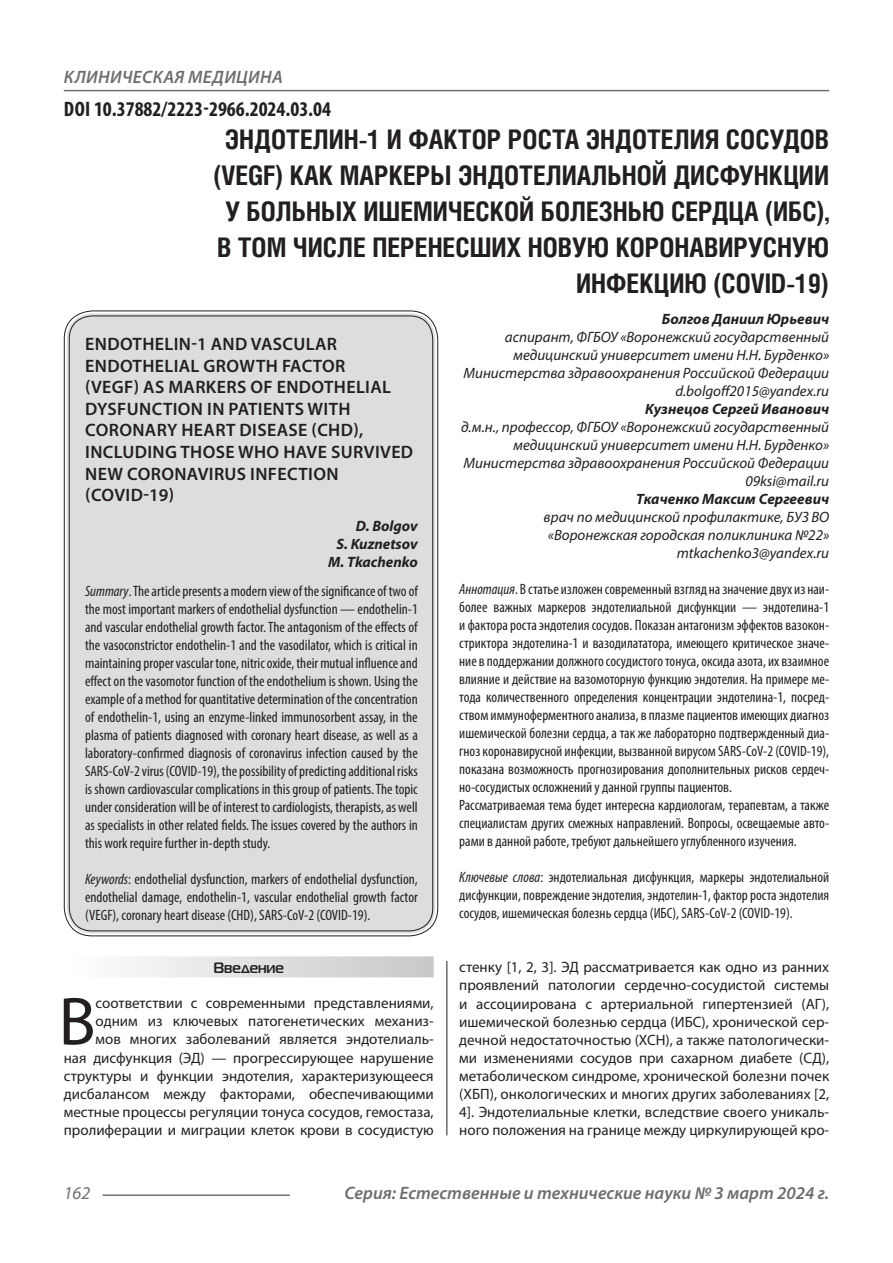
<style>
.page{position:relative;width:893px;height:1263px;background:#fff}
.page>*{position:absolute;margin:0;border:0;box-sizing:border-box;transform-origin:0 0}
.Статья_текст_первый{font:68.4px "Myriad Pro";color:#231f20}
.Статья_название{font:700 27px/36px "Helios Cond C";color:#231f20;text-align:right}
.ДОИ{font:700 condensed 21px "Myriad Pro";color:#231f20}
.Статья_название_англ{font:600 18px/21.6px "Myriad Pro";letter-spacing:.02em;color:#231f20}
.t1{font:italic 600 18px "Myriad Pro";color:#6c6d70}
.t2{font:italic 600 18px "Myriad Pro";letter-spacing:.02em;color:#6c6d70}
.t3{font:italic 18px "Myriad Pro";color:#6c6d70}
.Статья_аннотация_анг{font:condensed 15px/18px "Myriad Pro";color:#231f20;text-align:justify}
.Статья_аннотация_тек{font:condensed 15px/18px "Myriad Pro";color:#231f20;text-align:justify}
.Статья_текст_первый-2{font:15px/18.1px "Myriad Pro";color:#231f20;text-align:right}
.Статья_автор_инфо{font:italic 15px/18px "Myriad Pro";color:#231f20;text-align:right}
.Статья_автор_инфо-2{font:italic 700 15px "Myriad Pro";color:#231f20}
.Статья_автор_англ{font:italic 700 15px "Myriad Pro";color:#231f20}
.Статья_подзаголовок{font:700 15px "Magistral C";color:#231f20}
.s1{font-style:italic}
</style>
<div class="page">
<hr style="left:446px;top:128px;width:1px;height:1007px;background:#231f20">
<hr style="left:103px;top:1194px;width:187px;height:2px;background:#6c6d70">
<hr style="left:64px;top:90px;width:765px;height:1px;background:#6c6d70">
<div style="left:441px;top:128px;width:13px;height:833px;background:#fff"></div>
<div style="left:67px;top:313px;width:368px;height:620px;background:#dcdddf;border-radius:26px"></div>
<div style="left:64px;top:956px;width:370px;height:21px;background:linear-gradient(to right,#fefeff,#c6c8ca)"></div>
<p class="t2" style="left:64px;top:66px;width:220px">КЛИНИЧЕСКАЯ МЕДИЦИНА</p>
<p class="ДОИ" style="left:64px;top:96px;width:269px">DOI 10.37882/2223-2966.2024.03.04</p>
<p class="Статья_название" style="left:214px;top:121px;width:617px">ЭНДОТЕЛИН-1 И ФАКТОР РОСТА ЭНДОТЕЛИЯ СОСУДОВ (VEGF) КАК МАРКЕРЫ ЭНДОТЕЛИАЛЬНОЙ ДИСФУНКЦИИ У БОЛЬНЫХ ИШЕМИЧЕСКОЙ БОЛЕЗНЬЮ СЕРДЦА (ИБС), В ТОМ ЧИСЛЕ ПЕРЕНЕСШИХ НОВУЮ КОРОНАВИРУСНУЮ ИНФЕКЦИЮ (COVID-19)</p>
<p class="Статья_автор_инфо-2" style="left:662px;top:309px;width:169px">Болгов Даниил Юрьевич</p>
<p class="Статья_автор_инфо" style="left:463px;top:327px;width:367px">аспирант, ФГБОУ «Воронежский государственный медицинский университет имени Н.Н. Бурденко»<br>Министерства здравоохранения Российской Федерации</p>
<p class="Статья_автор_инфо" style="left:675px;top:381px;width:155px">d.bolgoff2015@yandex.ru</p>
<p class="Статья_автор_инфо-2" style="left:645px;top:399px;width:186px">Кузнецов Сергей Иванович</p>
<p class="Статья_автор_инфо" style="left:461px;top:417px;width:370px">д.м.н., профессор, ФГБОУ «Воронежский государственный медицинский университет имени Н.Н. Бурденко»<br>Министерства здравоохранения Российской Федерации</p>
<p class="Статья_автор_инфо" style="left:745px;top:471px;width:85px">09ksi@mail.ru</p>
<p class="Статья_автор_инфо-2" style="left:636px;top:489px;width:195px">Ткаченко Максим Сергеевич</p>
<p class="Статья_автор_инфо" style="left:544px;top:507px;width:287px;text-align:left">врач по медицинской профилактике, БУЗ ВО «Воронежская городская поликлиника №22»</p>
<p class="Статья_автор_инфо" style="left:677px;top:543px;width:154px">mtkachenko3@yandex.ru</p>
<p class="Статья_аннотация_тек" style="left:459px;top:580px;width:371px"><span class="s1">Аннотация</span>. В статье изложен современный взгляд на значение двух из наи&shy;более важных маркеров эндотелиальной дисфункции — эндотелина-1 и фактора роста эндотелия сосудов. Показан антагонизм эффектов вазокон&shy;стриктора эндотелина-1 и вазодилататора, имеющего критическое значе&shy;ние в поддержании должного сосудистого тонуса, оксида азота, их взаимное влияние и действие на вазомоторную функцию эндотелия. На примере ме&shy;тода количественного определения концентрации эндотелина-1, посред&shy;ством иммуноферментного анализа, в плазме пациентов имеющих диагноз ишемической болезни сердца, а так же лабораторно подтвержденный диа&shy;гноз коронавирусной инфекции, вызванной вирусом SARS-CoV-2 (COVID-19), показана возможность прогнозирования дополнительных рисков сердеч&shy;но-сосудистых осложнений у данной группы пациентов.</p>
<p class="Статья_аннотация_тек" style="left:459px;top:796px;width:371px">Рассматриваемая тема будет интересна кардиологам, терапевтам, а также специалистам других смежных направлений. Вопросы, освещаемые авто&shy;рами в данной работе, требуют дальнейшего углубленного изучения.</p>
<p class="Статья_аннотация_тек" style="left:459px;top:868px;width:371px"><span class="s1">Ключевые слова</span>: эндотелиальная дисфункция, маркеры эндотелиальной дисфункции, повреждение эндотелия, эндотелин-1, фактор роста эндотелия сосудов, ишемическая болезнь сердца (ИБС), SARS-CoV-2 (COVID-19).</p>
<p class="Статья_название_англ" style="left:85px;top:333px;width:330px">ENDOTHELIN-1 AND VASCULAR<br>ENDOTHELIAL GROWTH FACTOR<br>(VEGF) AS MARKERS OF ENDOTHELIAL<br>DYSFUNCTION IN PATIENTS WITH<br>CORONARY HEART DISEASE (CHD),<br>INCLUDING THOSE WHO HAVE SURVIVED<br>NEW CORONAVIRUS INFECTION (COVID-19)</p>
<p class="Статья_автор_англ" style="left:356px;top:516px;width:64px">D. Bolgov</p>
<p class="Статья_автор_англ" style="left:336px;top:534px;width:83px">S. Kuznetsov</p>
<p class="Статья_автор_англ" style="left:328px;top:552px;width:91px">M. Tkachenko</p>
<p class="Статья_аннотация_анг" style="left:85px;top:582px;width:334px"><span class="s1">Summary</span>. The article presents a modern view of the significance of two of the most important markers of endothelial dysfunction — endothelin-1 and vascular endothelial growth factor. The antagonism of the effects of the vasoconstrictor endothelin-1 and the vasodilator, which is critical in maintaining proper vascular tone, nitric oxide, their mutual influence and effect on the vasomotor function of the endothelium is shown. Using the example of a method for quantitative determination of the concentration of endothelin-1, using an enzyme-linked immunosorbent assay, in the plasma of patients diagnosed with coronary heart disease, as well as a laboratory-confirmed diagnosis of coronavirus infection caused by the SARS-CoV-2 virus (COVID-19), the possibility of predicting additional risks is shown cardiovascular complications in this group of patients. The topic under consideration will be of interest to cardiologists, therapists, as well as specialists in other related fields. The issues covered by the authors in this work require further in-depth study.</p>
<p class="Статья_аннотация_анг" style="left:85px;top:870px;width:334px"><span class="s1">Keywords</span>: endothelial dysfunction, markers of endothelial dysfunction, endothelial damage, endothelin-1, vascular endothelial growth factor (VEGF), coronary heart disease (CHD), SARS-CoV-2 (COVID-19).</p>
<p class="Статья_подзаголовок" style="left:213px;top:959px;width:72px">Введение</p>
<p class="Статья_текст_первый" style="left:59px;top:979px;width:39px">В</p>
<p class="Статья_текст_первый-2" style="left:64px;top:994px;width:371px">соответствии с современными представлениями, одним из ключевых патогенетических механиз-<br>мов многих заболеваний является эндотелиаль-<br>ная дисфункция (ЭД) — прогрессирующее нарушение структуры и функции эндотелия, характеризующееся дисбалансом между факторами, обеспечивающими местные процессы регуляции тонуса сосудов, гемостаза, пролиферации и миграции клеток крови в сосудистую</p>
<p class="Статья_текст_первый-2" style="left:459px;top:958px;width:371px;text-align:justify">стенку [1, 2, 3]. ЭД рассматривается как одно из ранних проявлений патологии сердечно-сосудистой системы и ассоциирована с артериальной гипертензией (АГ), ишемической болезнью сердца (ИБС), хронической сер&shy;дечной недостаточностью (ХСН), а также патологически&shy;ми изменениями сосудов при сахарном диабете (СД), метаболическом синдроме, хронической болезни почек (ХБП), онкологических и многих других заболеваниях [2, 4]. Эндотелиальные клетки, вследствие своего уникаль&shy;ного положения на границе между циркулирующей кро-</p>
<p class="t3" style="left:64px;top:1182px;width:28px">162</p>
<p class="t1" style="left:344px;top:1182px;width:486px">Серия: Естественные и технические науки № 3 март 2024 г.</p>
</div>
